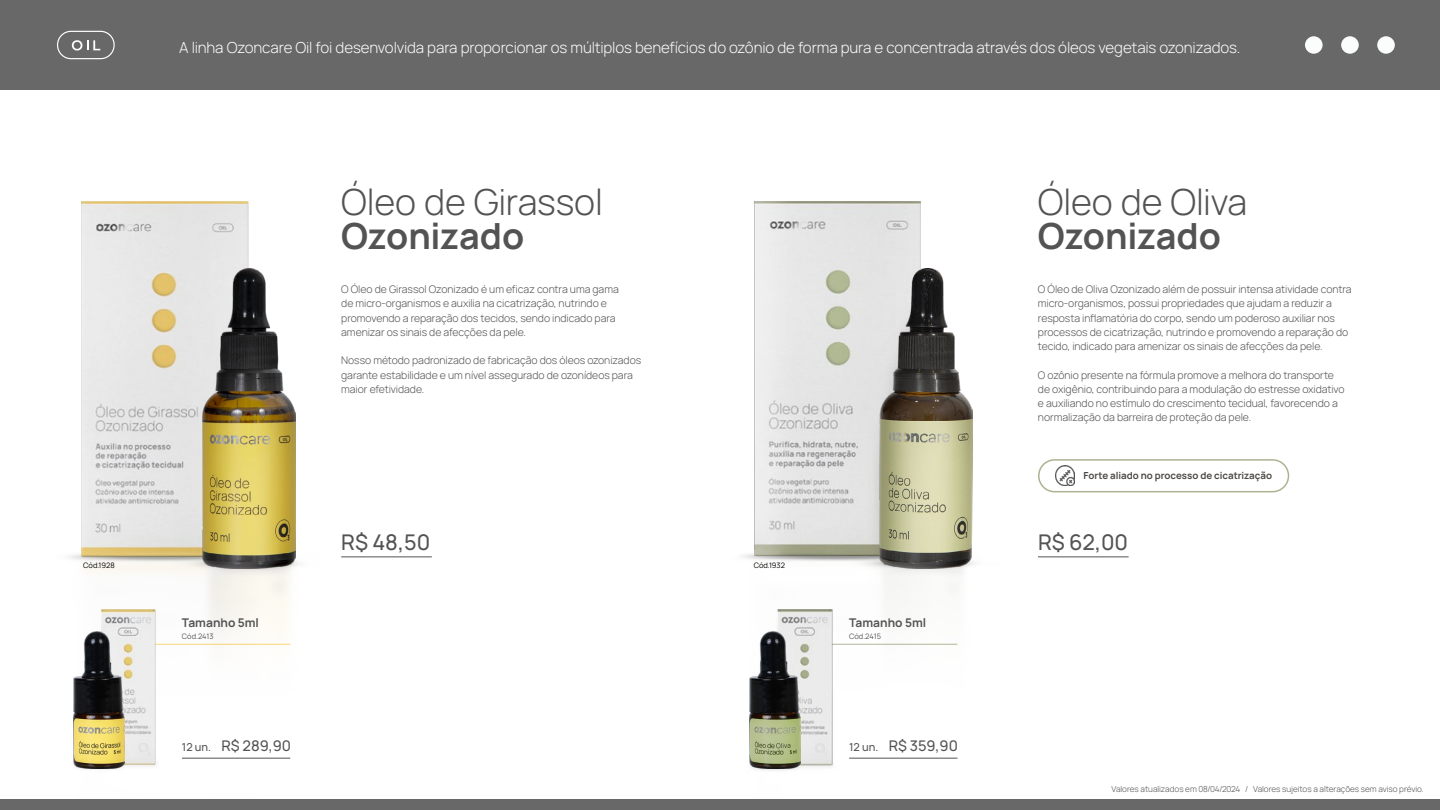
<style>
.page{position:relative;width:1440px;height:810px;background:#fff}
.page>*{position:absolute;margin:0;border:0;box-sizing:border-box;transform-origin:0 0}
.t1{font:300 36px "Manrope";letter-spacing:-.005em;color:#535353}
.t2{font:700 36px "Manrope";letter-spacing:-.005em;color:#535353}
.t3{font:500 21.6px "Manrope";color:#535353}
.t4{font:300 15.15px "Manrope";letter-spacing:-.01em;color:#fbfcfc}
.t5{font:500 14.7px "Manrope";color:#535353}
.t6{font:700 12px "Manrope";color:#535353}
.t7{font:300 10.5px/14.2px "Manrope";letter-spacing:-.005em;color:#535353}
.t8{font:700 9.75px "Manrope";letter-spacing:-.005em;color:#4c4845}
.t9{font:300 8.25px "Manrope";letter-spacing:-.005em;color:#535353}
.t10{font:7.5px "Manrope";color:#535353}
.t11{font:7.5px "Manrope";color:#000}
.s1{font-size:10.95px}
</style>
<div class="page">
<img style="left:55px;top:201px;width:272px;height:599px">
<img style="left:729px;top:201px;width:272px;height:599px">
<div style="left:0;top:0;width:1440px;height:90px;background:#686868"></div>
<div style="left:0;top:800px;width:1440px;height:10px;background:#686868"></div>
<svg style="left:57px;top:31px;width:58px;height:28px"></svg>
<svg style="left:1305px;top:36px;width:90px;height:18px"></svg>
<div style="left:1038px;top:459px;width:251px;height:33px;border:2px solid #adb291;border-radius:16px"></div>
<img style="left:1055px;top:466px;width:20px;height:20px">
<img style="left:69px;top:609px;width:92px;height:163px">
<img style="left:746px;top:609px;width:92px;height:163px">
<hr style="left:341px;top:556px;width:91px;height:1px;background:#535353">
<hr style="left:182px;top:758px;width:108px;height:1px;background:#535353">
<hr style="left:849px;top:758px;width:108px;height:1px;background:#535353">
<hr style="left:1038px;top:556px;width:91px;height:1px;background:#535353">
<img style="left:880px;top:269px;width:93px;height:299px">
<img style="left:202px;top:269px;width:94px;height:299px">
<img style="left:73px;top:631px;width:52px;height:138px">
<img style="left:749px;top:631px;width:52px;height:138px">
<h3 class="t4" style="left:179px;top:37px;width:1063px">A linha Ozoncare Oil foi desenvolvida para proporcionar os múltiplos benefícios do ozônio de forma pura e concentrada através dos óleos vegetais ozonizados.</h3>
<h1 class="t1" style="left:341px;top:175px;width:263px">Óleo de Girassol</h1>
<h1 class="t2" style="left:341px;top:206px;width:185px">Ozonizado</h1>
<p class="t7" style="left:341px;top:282px;width:279px">O Óleo de Girassol Ozonizado é um eficaz contra uma gama de micro-organismos e auxilia na cicatrização, nutrindo e promovendo a reparação dos tecidos, sendo indicado para amenizar os sinais de afecções da pele.</p>
<p class="t7" style="left:341px;top:353px;width:301px">Nosso método padronizado de fabricação dos óleos ozonizados garante estabilidade e um nível assegurado de ozonídeos para maior efetividade.</p>
<h2 class="t3" style="left:341px;top:525px;width:90px">R$ 48,50</h2>
<p class="t11" style="left:83px;top:560px;width:33px">Cód.1928</p>
<p class="t11" style="left:754px;top:560px;width:33px">Cód.1932</p>
<p class="t6" style="left:182px;top:613px;width:79px">Tamanho 5ml</p>
<p class="t10" style="left:182px;top:631px;width:33px">Cód.2413</p>
<p class="t6" style="left:849px;top:613px;width:79px">Tamanho 5ml</p>
<p class="t10" style="left:849px;top:631px;width:33px">Cód.2415</p>
<h3 class="t5" style="left:182px;top:735px;width:111px"><span class="s1">12 un.</span> R$ 289,90</h3>
<h3 class="t5" style="left:849px;top:735px;width:110px"><span class="s1">12 un.</span> R$ 359,90</h3>
<h1 class="t1" style="left:1038px;top:175px;width:211px">Óleo de Oliva</h1>
<h1 class="t2" style="left:1038px;top:206px;width:185px">Ozonizado</h1>
<p class="t7" style="left:1038px;top:282px;width:315px">O Óleo de Oliva Ozonizado além de possuir intensa atividade contra micro-organismos, possui propriedades que ajudam a reduzir a resposta inflamatória do corpo, sendo um poderoso auxiliar nos processos de cicatrização, nutrindo e promovendo a reparação do tecido, indicado para amenizar os sinais de afecções da pele.</p>
<p class="t7" style="left:1038px;top:367px;width:308px">O ozônio presente na fórmula promove a melhora do transporte de oxigênio, contribuindo para a modulação do estresse oxidativo e auxiliando no estímulo do crescimento tecidual, favorecendo a normalização da barreira de proteção da pele.</p>
<p class="t8" style="left:1084px;top:468px;width:190px">Forte aliado no processo de cicatrização</p>
<h2 class="t3" style="left:1038px;top:525px;width:92px">R$ 62,00</h2>
<p class="t9" style="left:1112px;top:783px;width:314px">Valores atualizados em 08/04/2024 / Valores sujeitos a alterações sem aviso prévio.</p>
</div>
